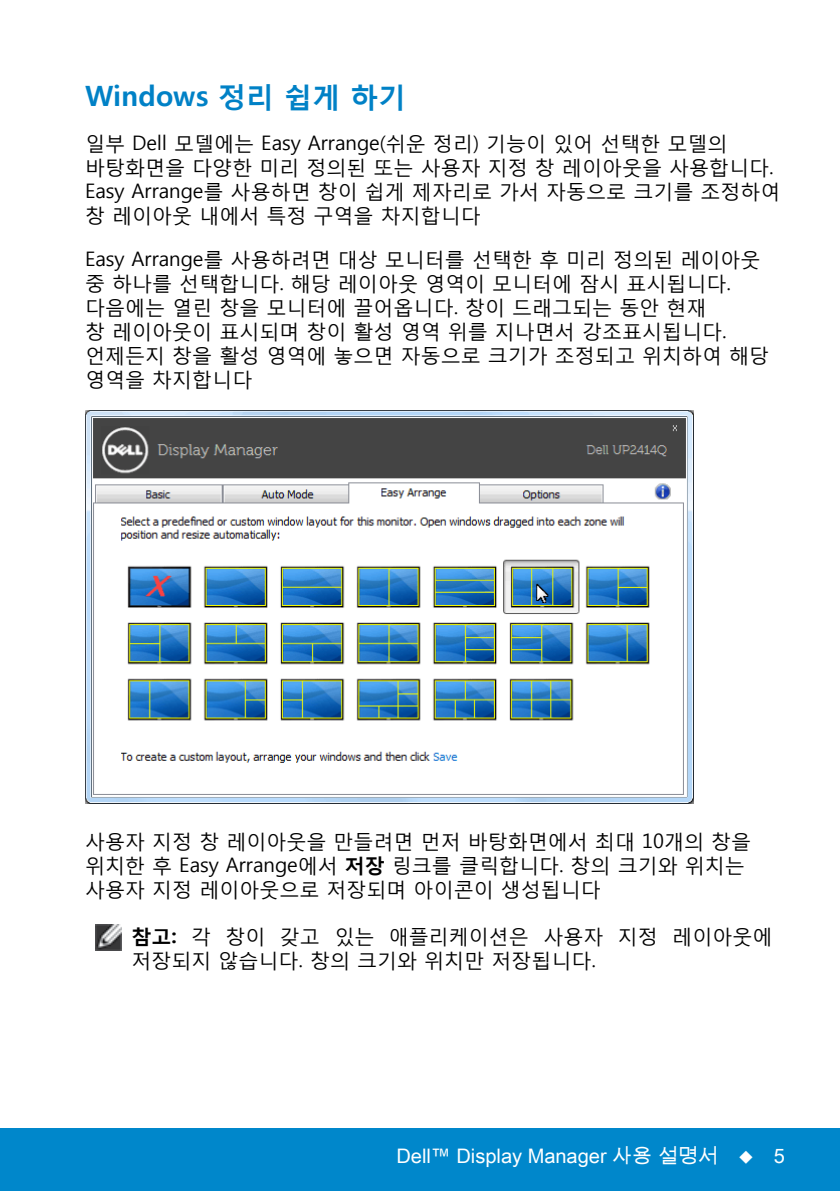
<style>
.page{position:relative;width:840px;height:1191px;background:#fff}
.page>*{position:absolute;margin:0;border:0;box-sizing:border-box;transform-origin:0 0}
.t1{font:700 28px "Malgun Gothic";color:#0081c6}
.內文{font:20px/24px "Malgun Gothic";color:#000}
.t2{font:20px "Arial Unicode MS";color:#fff}
.s1{font-weight:700}
</style>
<div class="page">
<div style="left:0;top:1128px;width:839px;height:63px;background:#0087cb"></div>
<img style="left:85px;top:410px;width:607px;height:393px">
<img style="left:96px;top:924px;width:25px;height:26px">
<p class="t1" style="left:85px;top:80px;width:322px">Windows 정리 쉽게 하기</p>
<p class="內文" style="left:85px;top:131px;width:696px">일부 Dell 모델에는 Easy Arrange(쉬운 정리) 기능이 있어 선택한 모델의 바탕화면을 다양한 미리 정의된 또는 사용자 지정 창 레이아웃을 사용합니다.<br>Easy Arrange를 사용하면 창이 쉽게 제자리로 가서 자동으로 크기를 조정하여 창 레이아웃 내에서 특정 구역을 차지합니다</p>
<p class="內文" style="left:85px;top:247px;width:685px">Easy Arrange를 사용하려면 대상 모니터를 선택한 후 미리 정의된 레이아웃 중 하나를 선택합니다. 해당 레이아웃 영역이 모니터에 잠시 표시됩니다. 다음에는 열린 창을 모니터에 끌어옵니다. 창이 드래그되는 동안 현재<br>창 레이아웃이 표시되며 창이 활성 영역 위를 지나면서 강조표시됩니다. 언제든지 창을 활성 영역에 놓으면 자동으로 크기가 조정되고 위치하여 해당 영역을 차지합니다</p>
<p class="內文" style="left:85px;top:828px;width:667px">사용자 지정 창 레이아웃을 만들려면 먼저 바탕화면에서 최대 10개의 창을 위치한 후 Easy Arrange에서 <span class="s1">저장</span> 링크를 클릭합니다. 창의 크기와 위치는 사용자 지정 레이아웃으로 저장되며 아이콘이 생성됩니다</p>
<p class="內文" style="left:131px;top:924px;width:642px"><span class="s1">참고:</span> 각 창이 갖고 있는 애플리케이션은 사용자 지정 레이아웃에 저장되지 않습니다. 창의 크기와 위치만 저장됩니다.</p>
<p class="t2" style="left:396px;top:1141px;width:390px">Dell™ Display Manager 사용 설명서 ◆ 5</p>
</div>
